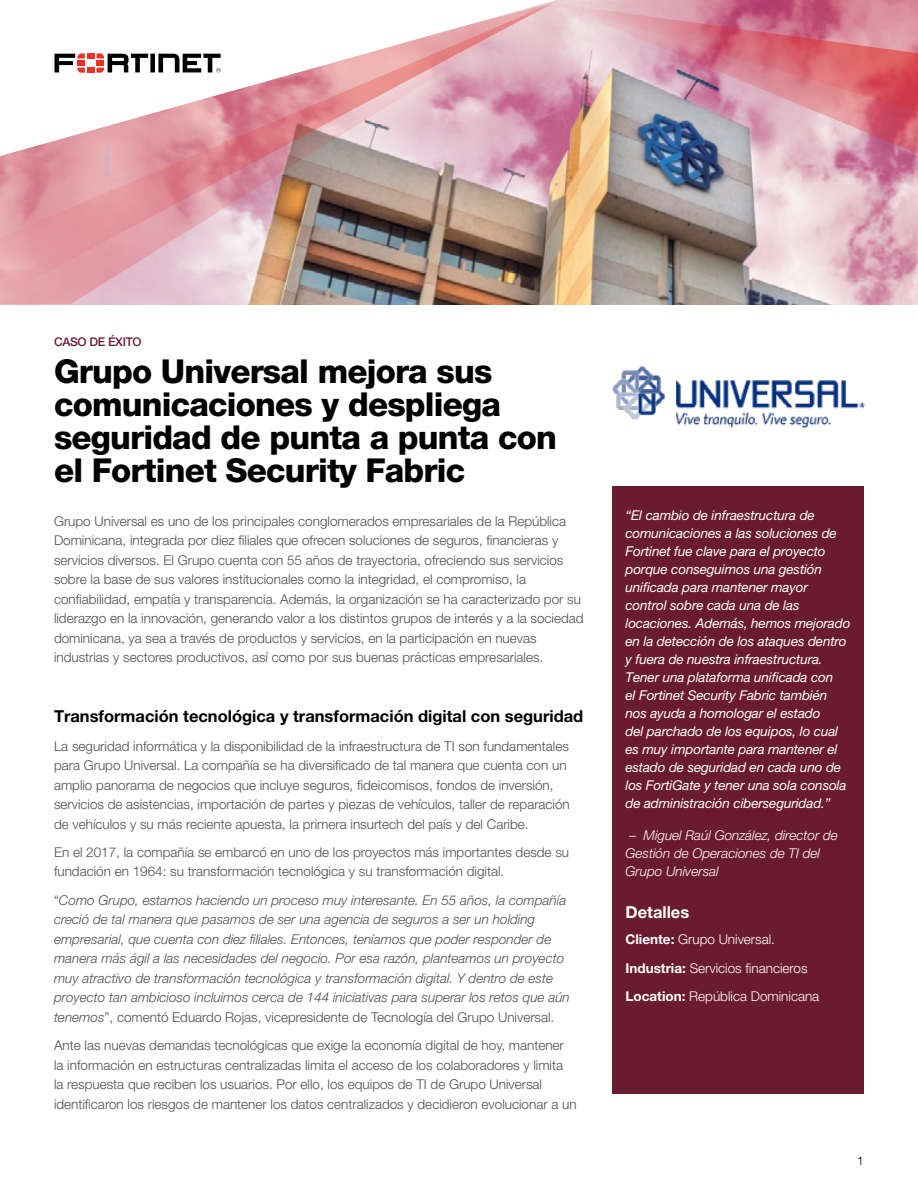
<style>
.page{position:relative;width:918px;height:1188px;background:#fff}
.page>*{position:absolute;margin:0;border:0;box-sizing:border-box;transform-origin:0 0}
.t1{font:800 33px/33px "Helvetica Neue LT Pro";letter-spacing:-.025em;color:#000}
.t2{font:700 16.5px "Helvetica Neue LT Pro";color:#000}
.t3{font:700 16.5px "Helvetica Neue LT Pro";color:#fff}
.t4{font:300 13.5px/19.5px "Helvetica Neue LT Pro";color:#4d4d4f}
.t5{font:italic 300 13.5px/19.5px "Helvetica Neue LT Pro";color:#4d4d4f}
.t6{font:italic 13.5px/18px "Helvetica Neue LT Pro";letter-spacing:-.01em;color:#fff}
.t7{font:300 13.5px/28.3px "Helvetica Neue LT Pro";color:#fff}
.t8{font:italic 300 13.5px/18px "Helvetica Neue LT Pro";color:#fff}
.t9{font:500 12px "Helvetica Neue LT Pro";letter-spacing:-.025em;color:#6a1b32}
.t10{font:300 12px "Helvetica Neue LT Pro";color:#000}
.s1{font-style:normal}
.s2{font-weight:700}
</style>
<div class="page">
<img style="left:553px;top:159px;width:365px;height:146px">
<svg style="left:605px;top:0;width:313px;height:3px"></svg>
<svg style="left:605px;top:3px;width:313px;height:156px;background:#ca8999"></svg>
<img style="left:0;top:160px;width:553px;height:144px">
<svg style="left:0;top:0;width:605px;height:160px"></svg>
<svg style="left:55px;top:53px;width:166px;height:20px"></svg>
<div style="left:612px;top:486px;width:252px;height:608px;background:#6a1b32"></div>
<img style="left:612px;top:366px;width:253px;height:62px">
<p class="t9" style="left:54px;top:335px;width:89px">CASO DE ÉXITO</p>
<h1 class="t1" style="left:54px;top:354px;width:505px">Grupo Universal mejora sus comunicaciones y despliega seguridad de punta a punta con el Fortinet Security Fabric</h1>
<p class="t4" style="left:54px;top:511px;width:531px">Grupo Universal es uno de los principales conglomerados empresariales de la República Dominicana, integrada por diez filiales que ofrecen soluciones de seguros, financieras y servicios diversos. El Grupo cuenta con 55 años de trayectoria, ofreciendo sus servicios sobre la base de sus valores institucionales como la integridad, el compromiso, la confiabilidad, empatía y transparencia. Además, la organización se ha caracterizado por su liderazgo en la innovación, generando valor a los distintos grupos de interés y a la sociedad dominicana, ya sea a través de productos y servicios, en la participación en nuevas industrias y sectores productivos, así como por sus buenas prácticas empresariales.</p>
<p class="t2" style="left:54px;top:706px;width:531px">Transformación tecnológica y transformación digital con seguridad</p>
<p class="t4" style="left:54px;top:736px;width:517px">La seguridad informática y la disponibilidad de la infraestructura de TI son fundamentales para Grupo Universal. La compañía se ha diversificado de tal manera que cuenta con un amplio panorama de negocios que incluye seguros, fideicomisos, fondos de inversión, servicios de asistencias, importación de partes y piezas de vehículos, taller de reparación de vehículos y su más reciente apuesta, la primera insurtech del país y del Caribe.</p>
<p class="t4" style="left:54px;top:842px;width:517px">En el 2017, la compañía se embarcó en uno de los proyectos más importantes desde su fundación en 1964: su transformación tecnológica y su transformación digital.</p>
<p class="t5" style="left:54px;top:890px;width:517px"><span class="s1">“</span>Como Grupo, estamos haciendo un proceso muy interesante. En 55 años, la compañía creció de tal manera que pasamos de ser una agencia de seguros a ser un holding empresarial, que cuenta con diez filiales. Entonces, teníamos que poder responder de manera más ágil a las necesidades del negocio. Por esa razón, planteamos un proyecto muy atractivo de transformación tecnológica y transformación digital. Y dentro de este proyecto tan ambicioso incluimos cerca de 144 iniciativas para superar los retos que aún tenemos<span class="s1">”, comentó Eduardo Rojas, vicepresidente de Tecnología del Grupo Universal.</span></p>
<p class="t4" style="left:54px;top:1035px;width:524px">Ante las nuevas demandas tecnológicas que exige la economía digital de hoy, mantener la información en estructuras centralizadas limita el acceso de los colaboradores y limita<br>la respuesta que reciben los usuarios. Por ello, los equipos de TI de Grupo Universal identificaron los riesgos de mantener los datos centralizados y decidieron evolucionar a un</p>
<p class="t6" style="left:626px;top:506px;width:226px">“El cambio de infraestructura de comunicaciones a las soluciones de Fortinet fue clave para el proyecto porque conseguimos una gestión unificada para mantener mayor control sobre cada una de las locaciones. Además, hemos mejorado en la detección de los ataques dentro y fuera de nuestra infraestructura.<br>Tener una plataforma unificada con<br>el Fortinet Security Fabric también nos ayuda a homologar el estado<br>del parchado de los equipos, lo cual es muy importante para mantener el estado de seguridad en cada uno de los FortiGate y tener una sola consola de administración ciberseguridad.”</p>
<p class="t8" style="left:626px;top:826px;width:214px">– Miguel Raúl González, director de<br>Gestión de Operaciones de TI del<br>Grupo Universal</p>
<p class="t3" style="left:626px;top:902px;width:65px">Detalles</p>
<p class="t7" style="left:626px;top:925px;width:195px"><span class="s2">Cliente:</span> Grupo Universal.<br><span class="s2">Industria:</span> Servicios financieros<br><span class="s2">Location:</span> República Dominicana</p>
<p class="t10" style="left:857px;top:1154px;width:8px">1</p>
</div>
